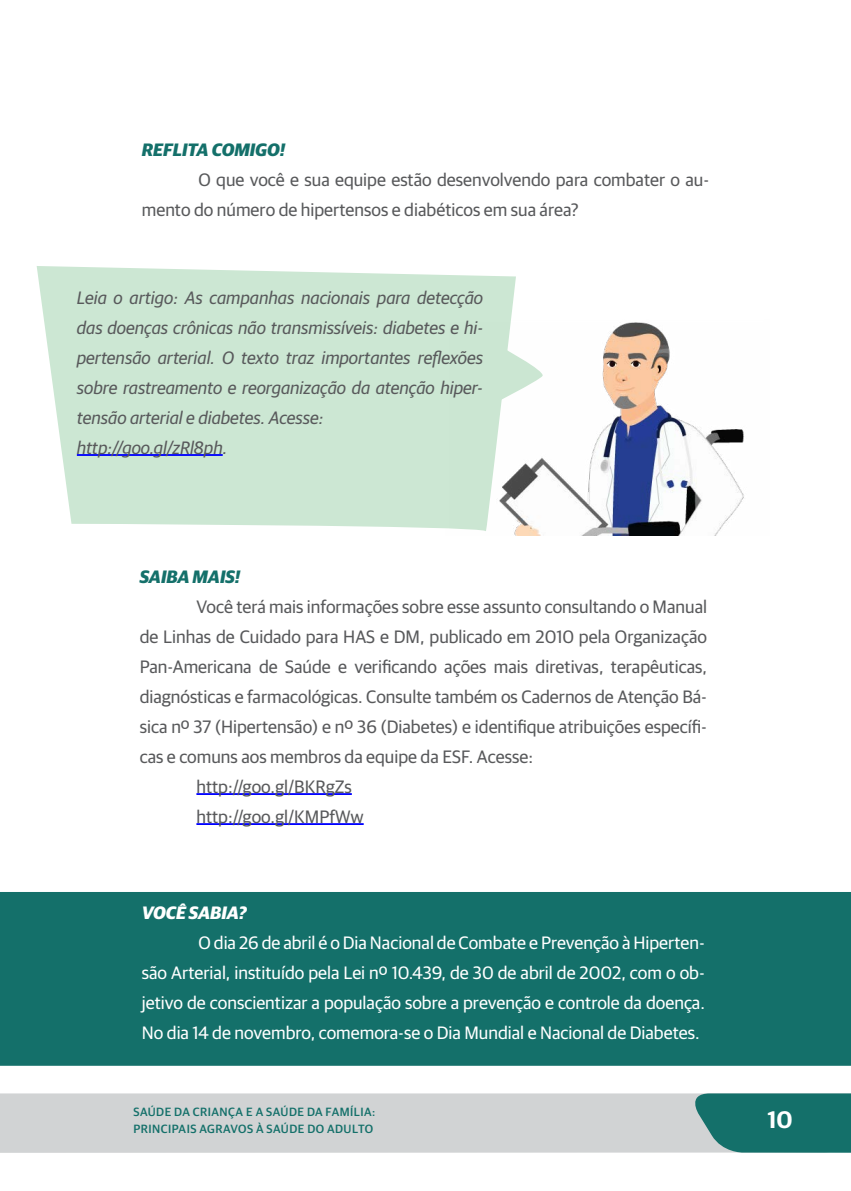
<style>
.page{position:relative;width:851px;height:1191px;background:#fff}
.page>*{position:absolute;margin:0;border:0;box-sizing:border-box;transform-origin:0 0}
.t1{font:600 24px "Guardian Sans";color:#fff}
.t2{font:18px/30px "Guardian Sans";color:#58595b}
.t3{font:18px/30px "Guardian Sans";color:#fff;text-align:justify}
.t4{font:italic 18px/30px "Guardian Sans";color:#58595b}
.t5{font:italic 700 18px "Guardian Sans";color:#14706a}
.t6{font:italic 700 18px "Guardian Sans";color:#fff}
.t7{font:500 12px/17.6px "Guardian Sans";letter-spacing:.04em;color:#14706a}
</style>
<div class="page">
<div style="left:0;top:1093px;width:685px;height:59px;background:#d1d3d4"></div>
<svg style="left:685px;top:1093px;width:165px;height:60px;background:#2f7e79"></svg>
<div style="left:0;top:892px;width:850px;height:173px;background:#14706a"></div>
<svg style="left:37px;top:266px;width:336px;height:261px;background:#d0e9d6"></svg>
<hr style="left:77px;top:454px;width:146px;height:2px;background:#00f">
<img style="left:373px;top:273px;width:371px;height:263px">
<hr style="left:196px;top:793px;width:156px;height:2px;background:#00f">
<hr style="left:196px;top:823px;width:167px;height:2px;background:#00f">
<p class="t5" style="left:142px;top:136px;width:145px">REFLITA COMIGO!</p>
<p class="t2" style="left:142px;top:163px;width:568px;text-indent:57px">O que você e sua equipe estão desenvolvendo para combater o au&shy;mento do número de hipertensos e diabéticos em sua área?</p>
<p class="t4" style="left:77px;top:281px;width:407px">Leia o artigo: As campanhas nacionais para detecção das doenças crônicas não transmissíveis: diabetes e hi&shy;pertensão arterial. O texto traz importantes reflexões sobre rastreamento e reorganização da atenção hiper&shy;tensão arterial e diabetes. Acesse:<br>http://goo.gl/zRl8ph.</p>
<p class="t5" style="left:140px;top:563px;width:102px">SAIBA MAIS!</p>
<p class="t2" style="left:196px;top:590px;width:512px">Você terá mais informações sobre esse assunto consultando o Manual</p>
<p class="t2" style="left:140px;top:620px;width:568px">de Linhas de Cuidado para HAS e DM, publicado em 2010 pela Organização</p>
<p class="t2" style="left:140px;top:650px;width:568px">Pan-Americana de Saúde e verificando ações mais diretivas, terapêuticas,</p>
<p class="t2" style="left:140px;top:680px;width:568px">diagnósticas e farmacológicas. Consulte também os Cadernos de Atenção Bá-</p>
<p class="t2" style="left:140px;top:710px;width:568px">sica nº 37 (Hipertensão) e nº 36 (Diabetes) e identifique atribuições específi-</p>
<p class="t2" style="left:140px;top:740px;width:395px">cas e comuns aos membros da equipe da ESF. Acesse:</p>
<p class="t2" style="left:196px;top:770px;width:157px">http://goo.gl/BKRgZs</p>
<p class="t2" style="left:196px;top:800px;width:169px">http://goo.gl/KMPfWw</p>
<p class="t6" style="left:142px;top:899px;width:106px">VOCÊ SABIA?</p>
<p class="t3" style="left:142px;top:926px;width:564px;text-indent:57px">O dia 26 de abril é o Dia Nacional de Combate e Prevenção à Hiperten&shy;são Arterial, instituído pela Lei nº 10.439, de 30 de abril de 2002, com o ob&shy;jetivo de conscientizar a população sobre a prevenção e controle da doença.<br>No dia 14 de novembro, comemora-se o Dia Mundial e Nacional de Diabetes.</p>
<p class="t7" style="left:133px;top:1101px;width:243px">SAÚDE DA CRIANÇA E A SAÚDE DA FAMÍLIA:<br>PRINCIPAIS AGRAVOS À SAÚDE DO ADULTO</p>
<h1 class="t1" style="left:767px;top:1101px;width:26px">10</h1>
</div>
